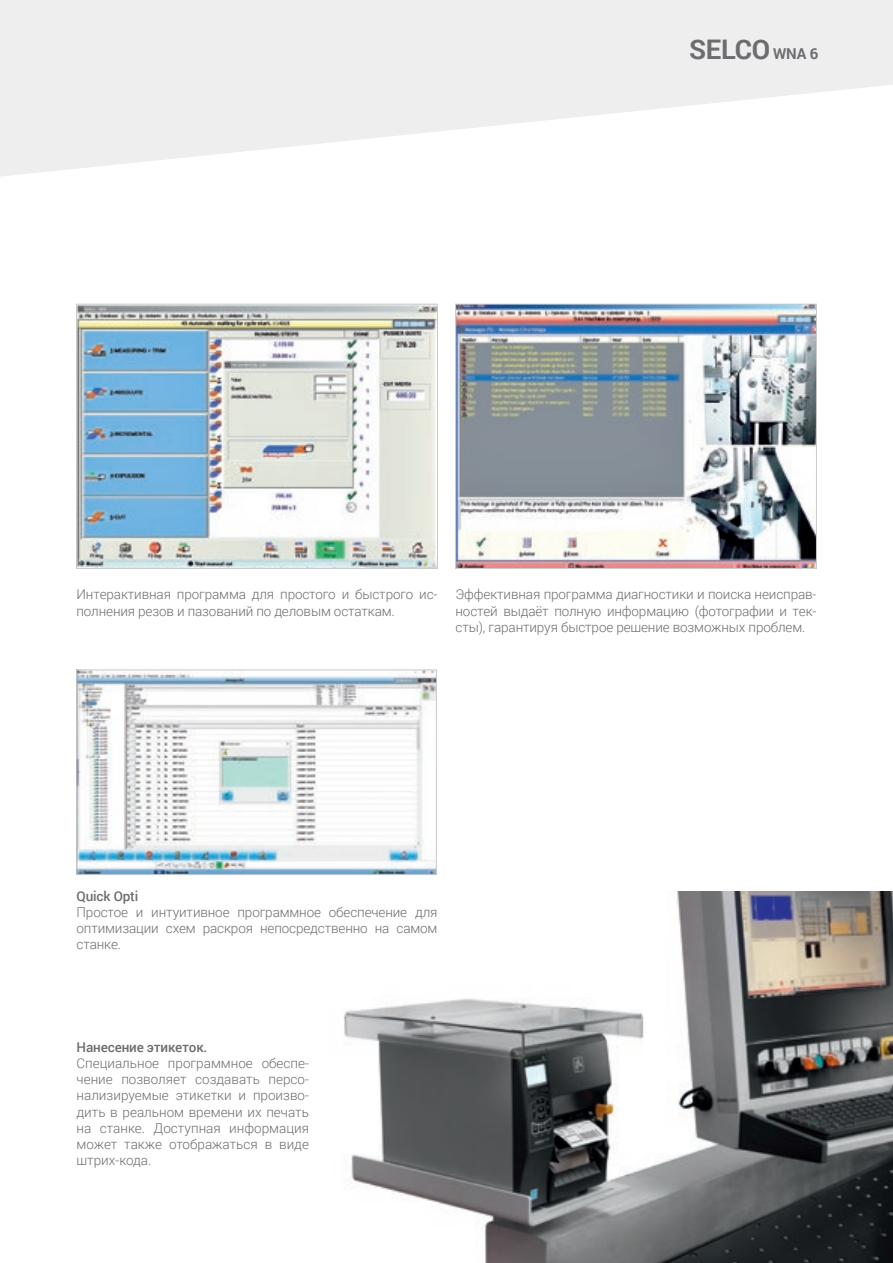
<style>
.page{position:relative;width:893px;height:1263px;background:#fff}
.page>*{position:absolute;margin:0;border:0;box-sizing:border-box;transform-origin:0 0}
.t1{font:700 27px "Roboto";letter-spacing:-.01em;color:#6c6d70}
.t2{font:300 13.5px/16.2px "Roboto";letter-spacing:-.01em;color:#6c6d70;text-align:justify}
.t3{font:500 13.5px "Roboto";letter-spacing:-.01em;color:#6c6d70}
.s1{font-size:15px}
</style>
<div class="page">
<svg style="left:0;top:0;width:893px;height:176px;fill:#eeeeef"></svg>
<img style="left:78px;top:306px;width:358px;height:261px">
<div style="left:76px;top:304px;width:362px;height:265px;border:1px solid #c9cacc"></div>
<img style="left:457px;top:306px;width:358px;height:261px">
<div style="left:455px;top:304px;width:362px;height:265px;border:1px solid #c9cacc"></div>
<img style="left:79px;top:672px;width:356px;height:201px">
<div style="left:77px;top:670px;width:360px;height:205px;border:1px solid #c9cacc"></div>
<img style="left:343px;top:891px;width:550px;height:372px">
<p class="t1" style="left:689px;top:30px;width:131px">SELCO <span class="s1">WNA 6</span></p>
<p class="t2" style="left:77px;top:586px;width:362px">Интерактивная программа для простого и быстрого ис&shy;полнения резов и пазований по деловым остаткам.</p>
<p class="t2" style="left:455px;top:586px;width:362px">Эффективная программа диагностики и поиска неисправ&shy;ностей выдаёт полную информацию (фотографии и тек&shy;сты), гарантируя быстрое решение возможных проблем.</p>
<p class="t3" style="left:77px;top:886px;width:63px">Quick Opti</p>
<p class="t2" style="left:77px;top:903px;width:362px">Простое и интуитивное программное обеспечение для оптимизации схем раскроя непосредственно на самом станке.</p>
<p class="t3" style="left:77px;top:1037px;width:132px">Нанесение этикеток.</p>
<p class="t2" style="left:77px;top:1054px;width:234px">Специальное программное обеспе&shy;чение позволяет создавать персо&shy;нализируемые этикетки и произво&shy;дить в реальном времени их печать на станке. Доступная информация может также отображаться в виде штрих-кода.</p>
</div>
